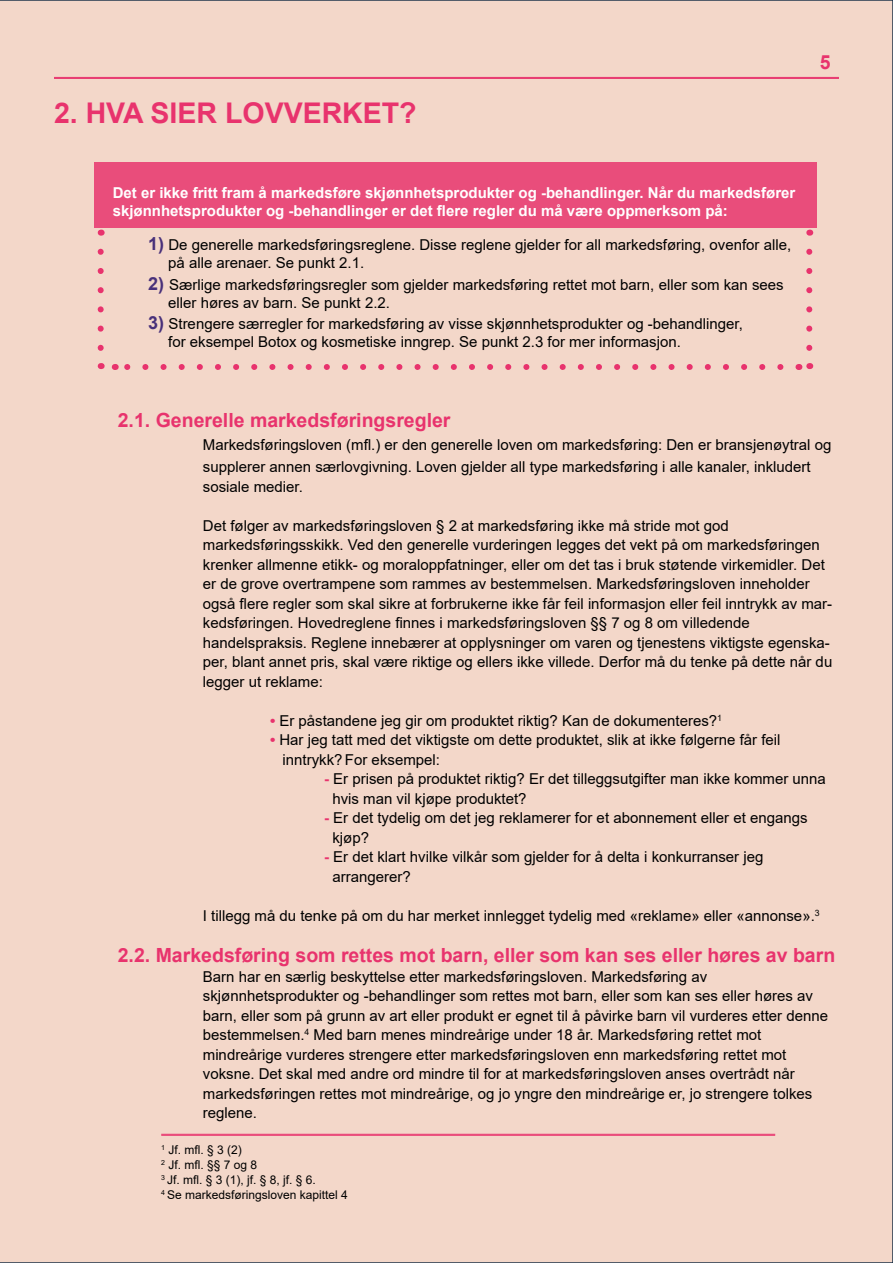
<style>
.page{position:relative;width:893px;height:1263px;background:#f3d7c9}
.page>*{position:absolute;margin:0;border:0;box-sizing:border-box;transform-origin:0 0}
.t1{font:700 28.5px "Arial";color:#e8336d}
.t2{font:700 19.5px "Arial";color:#e8336d}
.t3{font:15px/19.5px "Arial";color:#000}
.t4{font:700 15px/18px "Arial";color:#fff}
.t5{font:12px/15px "Arial";color:#000}
.s1{font-weight:700;font-size:18px;color:#48307a}
.s2{font-weight:700;color:#e8336d}
</style>
<div class="page">
<hr style="left:54px;top:77px;width:785px;height:1px;background:#e8336d">
<hr style="left:54px;top:78px;width:785px;height:1px;background:#e8336d">
<div style="left:94px;top:163px;width:722px;height:65px;background:#e94d7b"></div>
<svg style="left:98px;top:252px;width:6px;height:104px"></svg>
<svg style="left:806px;top:252px;width:6px;height:104px"></svg>
<svg style="left:124px;top:364px;width:656px;height:6px"></svg>
<hr style="left:161px;top:1134px;width:614px;height:1px;background:#e8336d">
<hr style="left:161px;top:1135px;width:614px;height:1px;background:#e8336d">
<h1 class="t1" style="left:54px;top:93px;width:364px">2. HVA SIER LOVVERKET?</h1>
<h2 class="t2" style="left:820px;top:49px;width:12px">5</h2>
<p class="t4" style="left:113px;top:184px;width:684px">Det er ikke fritt fram å markedsføre skjønnhetsprodukter og -behandlinger. Når du markedsfører skjønnhetsprodukter og -behandlinger er det flere regler du må være oppmerksom på:</p>
<p class="t3" style="left:168px;top:236px;width:624px;line-height:18px;text-indent:-20px"><span class="s1">1)</span> De generelle markedsføringsreglene. Disse reglene gjelder for all markedsføring, ovenfor alle, på alle arenaer. Se punkt 2.1.</p>
<p class="t3" style="left:168px;top:275px;width:617px;line-height:18px;text-indent:-20px"><span class="s1">2)</span> Særlige markedsføringsregler som gjelder markedsføring rettet mot barn, eller som kan sees eller høres av barn. Se punkt 2.2.</p>
<p class="t3" style="left:168px;top:315px;width:576px;line-height:18px;text-indent:-20px"><span class="s1">3)</span> Strengere særregler for markedsføring av visse skjønnhetsprodukter og -behandlinger, for eksempel Botox og kosmetiske inngrep. Se punkt 2.3 for mer informasjon.</p>
<h2 class="t2" style="left:118px;top:407px;width:334px">2.1. Generelle markedsføringsregler</h2>
<p class="t3" style="left:203px;top:433px;width:630px;line-height:22.5px">Markedsføringsloven (mfl.) er den generelle loven om markedsføring: Den er bransjenøytral og supplerer annen særlovgivning. Loven gjelder all type markedsføring i alle kanaler, inkludert</p>
<p class="t3" style="left:203px;top:476px;width:102px">sosiale medier.</p>
<p class="t3" style="left:203px;top:515px;width:631px">Det følger av markedsføringsloven § 2 at markedsføring ikke må stride mot god markedsføringsskikk. Ved den generelle vurderingen legges det vekt på om markedsføringen krenker allmenne etikk- og moraloppfatninger, eller om det tas i bruk støtende virkemidler. Det er de grove overtrampene som rammes av bestemmelsen. Markedsføringsloven inneholder også flere regler som skal sikre at forbrukerne ikke får feil informasjon eller feil inntrykk av mar&shy;kedsføringen. Hovedreglene finnes i markedsføringsloven §§ 7 og 8 om villedende handelspraksis. Reglene innebærer at opplysninger om varen og tjenestens viktigste egenska&shy;per, blant annet pris, skal være riktige og ellers ikke villede. Derfor må du tenke på dette når du legger ut reklame:</p>
<p class="t3" style="left:270px;top:710px;width:454px"><span class="s2">•</span> Er påstandene jeg gir om produktet riktig? Kan de dokumenteres?<sup>1</sup></p>
<p class="t3" style="left:283px;top:730px;width:499px;text-indent:-13px"><span class="s2">•</span> Har jeg tatt med det viktigste om dette produktet, slik at ikke følgerne får feil inntrykk? For eksempel:</p>
<p class="t3" style="left:332px;top:769px;width:495px;text-indent:-8px"><span class="s2">-</span> Er prisen på produktet riktig? Er det tilleggsutgifter man ikke kommer unna hvis man vil kjøpe produktet?</p>
<p class="t3" style="left:332px;top:808px;width:477px;text-indent:-8px"><span class="s2">-</span> Er det tydelig om det jeg reklamerer for et abonnement eller et engangs kjøp?</p>
<p class="t3" style="left:332px;top:847px;width:432px;text-indent:-8px"><span class="s2">-</span> Er det klart hvilke vilkår som gjelder for å delta i konkurranser jeg arrangerer?</p>
<p class="t3" style="left:203px;top:905px;width:618px">I tillegg må du tenke på om du har merket innlegget tydelig med «reklame» eller «annonse».<sup>3</sup></p>
<h2 class="t2" style="left:118px;top:941px;width:719px">2.2. Markedsføring som rettes mot barn, eller som kan ses eller høres av barn</h2>
<p class="t3" style="left:203px;top:966px;width:627px">Barn har en særlig beskyttelse etter markedsføringsloven. Markedsføring av skjønnhetsprodukter og -behandlinger som rettes mot barn, eller som kan ses eller høres av barn, eller som på grunn av art eller produkt er egnet til å påvirke barn vil vurderes etter denne bestemmelsen.<sup>4</sup> Med barn menes mindreårige under 18 år. Markedsføring rettet mot mindreårige vurderes strengere etter markedsføringsloven enn markedsføring rettet mot voksne. Det skal med andre ord mindre til for at markedsføringsloven anses overtrådt når markedsføringen rettes mot mindreårige, og jo yngre den mindreårige er, jo strengere tolkes reglene.</p>
<p class="t5" style="left:161px;top:1142px;width:188px"><sup>1</sup> Jf. mfl. § 3 (2)<br><sup>2</sup> Jf. mfl. §§ 7 og 8<br><sup>3</sup> Jf. mfl. § 3 (1), jf. § 8, jf. § 6.<br><sup>4</sup> Se markedsføringsloven kapittel 4</p>
</div>
